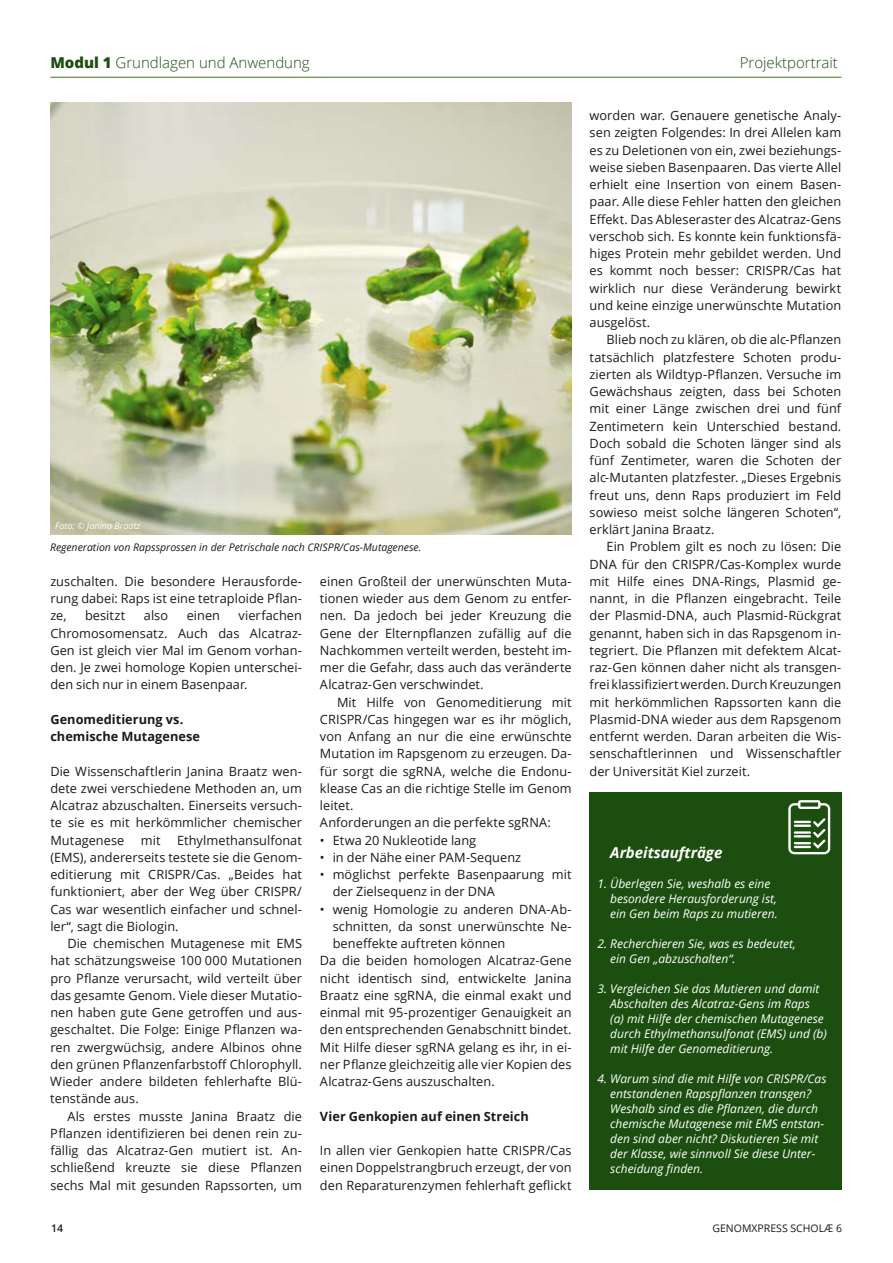
<style>
.page{position:relative;width:893px;height:1263px;background:#fff}
.page>*{position:absolute;margin:0;border:0;box-sizing:border-box;transform-origin:0 0}
.t1{font:300 15px "Open Sans";color:#1c4e0f}
.t2{font:italic 700 15px "Open Sans";color:#fff}
.t3{font:12.75px/17.2px "Open Sans";letter-spacing:.005em;color:#1a1a18;text-align:justify}
.t4{font:700 12.75px/17.2px "Open Sans";letter-spacing:.005em;color:#1a1a18}
.t5{font:italic 12px/15px "Open Sans";color:#fff}
.t6{font:italic 10.5px "Open Sans";color:#1a1a18}
.t7{font:10.5px "Open Sans";color:#1a1a18}
.t8{font:600 10.5px "Open Sans";color:#1a1a18}
.t9{font:italic 9px "Open Sans";color:#fff}
.s1{font-weight:800}
</style>
<div class="page">
<hr style="left:50px;top:77px;width:791px;height:1px;background:#457217">
<img style="left:50px;top:103px;width:522px;height:431px">
<div style="left:589px;top:793px;width:252px;height:397px;background:#1c4e0f"></div>
<svg style="left:788px;top:800px;width:42px;height:54px"></svg>
<p class="t1" style="left:50px;top:53px;width:261px"><span class="s1">Modul 1</span> Grundlagen und Anwendung</p>
<p class="t1" style="left:740px;top:53px;width:100px">Projektportrait</p>
<p class="t9" style="left:55px;top:519px;width:87px">Foto: © Janina Braatz</p>
<p class="t6" style="left:50px;top:540px;width:373px">Regeneration von Rapssprossen in der Petrischale nach CRISPR/Cas-Mutagenese.</p>
<p class="t3" style="left:50px;top:572px;width:253px">zuschalten. Die besondere Herausforde&shy;rung dabei: Raps ist eine tetraploide Pflan&shy;ze,</p>
<p class="t3" style="left:50px;top:607px;width:253px;text-indent:188px">vierfachen Chromosomensatz. Auch das Alcatraz-Gen ist gleich vier Mal im Genom vorhan&shy;den. Je zwei homologe Kopien unterschei&shy;den sich nur in einem Basenpaar.</p>
<p class="t4" style="left:50px;top:710px;width:151px">Genomeditierung vs. chemische Mutagenese</p>
<p class="t3" style="left:50px;top:762px;width:253px">Die Wissenschaftlerin Janina Braatz wen&shy;dete zwei verschiedene Methoden an, um Alcatraz abzuschalten. Einerseits versuch&shy;te sie es mit herkömmlicher chemischer Mutagenese</p>
<p class="t3" style="left:85px;top:607px;width:42px">besitzt</p>
<p class="t3" style="left:144px;top:607px;width:26px">also</p>
<p class="t3" style="left:187px;top:607px;width:35px">einen</p>
<p class="t3" style="left:50px;top:831px;width:253px;text-indent:127px">Ethylmethansulfonat (EMS), andererseits testete sie die Genom&shy;editierung mit CRISPR/Cas. „Beides hat funktioniert, aber der Weg über CRISPR/ Cas war wesentlich einfacher und schnel&shy;ler“, sagt die Biologin.</p>
<p class="t3" style="left:50px;top:934px;width:253px;text-indent:17px">Die chemischen Mutagenese mit EMS hat schätzungsweise 100 000 Mutationen pro Pflanze verursacht, wild verteilt über das gesamte Genom. Viele dieser Mutatio&shy;nen haben gute Gene getroffen und aus&shy;geschaltet. Die Folge: Einige Pflanzen wa&shy;ren zwergwüchsig, andere Albinos ohne den grünen Pflanzenfarbstoff Chlorophyll.<br>Wieder andere bildeten fehlerhafte Blü&shy;tenstände aus.</p>
<p class="t3" style="left:50px;top:1107px;width:253px;text-indent:17px">Als erstes musste Janina Braatz die Pflanzen identifizieren bei denen rein zu&shy;fällig das Alcatraz-Gen mutiert ist. An&shy;schließend kreuzte sie diese Pflanzen sechs Mal mit gesunden Rapssorten, um</p>
<p class="t3" style="left:141px;top:831px;width:21px">mit</p>
<p class="t3" style="left:320px;top:572px;width:253px">einen Großteil der unerwünschten Muta&shy;tionen wieder aus dem Genom zu entfer&shy;nen. Da jedoch bei jeder Kreuzung die Gene der Elternpflanzen zufällig auf die Nachkommen verteilt werden, besteht im&shy;mer die Gefahr, dass auch das veränderte Alcatraz-Gen verschwindet.</p>
<p class="t3" style="left:320px;top:693px;width:253px;text-align:left;text-indent:17px">Mit Hilfe von Genomeditierung mit CRISPR/Cas hingegen war es ihr möglich, von Anfang an nur die eine erwünschte Mutation im Rapsgenom zu erzeugen. Da&shy;für sorgt die sgRNA, welche die Endonu&shy;klease Cas an die richtige Stelle im Genom leitet.<br>Anforderungen an die perfekte sgRNA:</p>
<p class="t3" style="left:320px;top:831px;width:158px">• Etwa 20 Nukleotide lang</p>
<p class="t3" style="left:320px;top:848px;width:203px">• in der Nähe einer PAM-Sequenz</p>
<p class="t3" style="left:333px;top:865px;width:240px;text-indent:-13px">• möglichst perfekte Basenpaarung mit der Zielsequenz in der DNA</p>
<p class="t3" style="left:320px;top:900px;width:253px">• wenig Homologie zu anderen DNA-Ab-</p>
<p class="t3" style="left:333px;top:917px;width:240px">schnitten, da sonst unerwünschte Ne-</p>
<p class="t3" style="left:333px;top:934px;width:174px">beneffekte auftreten können</p>
<p class="t3" style="left:320px;top:952px;width:253px">Da die beiden homologen Alcatraz-Gene</p>
<p class="t3" style="left:320px;top:969px;width:253px">nicht identisch sind, entwickelte Janina</p>
<p class="t3" style="left:320px;top:986px;width:253px">Braatz eine sgRNA, die einmal exakt und</p>
<p class="t3" style="left:320px;top:1003px;width:253px">einmal mit 95-prozentiger Genauigkeit an</p>
<p class="t3" style="left:320px;top:1021px;width:253px">den entsprechenden Genabschnitt bindet.</p>
<p class="t3" style="left:320px;top:1038px;width:253px">Mit Hilfe dieser sgRNA gelang es ihr, in ei-</p>
<p class="t3" style="left:320px;top:1055px;width:253px">ner Pflanze gleichzeitig alle vier Kopien des</p>
<p class="t3" style="left:320px;top:1072px;width:176px">Alcatraz-Gens auszuschalten.</p>
<p class="t4" style="left:320px;top:1107px;width:210px">Vier Genkopien auf einen Streich</p>
<p class="t3" style="left:320px;top:1141px;width:253px">In allen vier Genkopien hatte CRISPR/Cas einen Doppelstrangbruch erzeugt, der von den Reparaturenzymen fehlerhaft geflickt</p>
<p class="t3" style="left:590px;top:107px;width:253px">worden war. Genauere genetische Analy&shy;sen zeigten Folgendes: In drei Allelen kam es zu Deletionen von ein, zwei beziehungs&shy;weise sieben Basenpaaren. Das vierte Allel erhielt eine Insertion von einem Basen&shy;paar. Alle diese Fehler hatten den gleichen Effekt. Das Ableseraster des Alcatraz-Gens verschob sich. Es konnte kein funktionsfä&shy;higes Protein mehr gebildet werden. Und es kommt noch besser: CRISPR/Cas hat wirklich nur diese Veränderung bewirkt und keine einzige unerwünschte Mutation ausgelöst.</p>
<p class="t3" style="left:590px;top:331px;width:253px;text-indent:17px">Blieb noch zu klären, ob die alc-Pflanzen tatsächlich platzfestere Schoten produ&shy;zierten als Wildtyp-Pflanzen. Versuche im Gewächshaus zeigten, dass bei Schoten mit einer Länge zwischen drei und fünf Zentimetern kein Unterschied bestand.<br>Doch sobald die Schoten länger sind als fünf Zentimeter, waren die Schoten der alc-Mutanten platzfester. „Dieses Ergebnis freut uns, denn Raps produziert im Feld sowieso meist solche längeren Schoten“, erklärt Janina Braatz.</p>
<p class="t3" style="left:590px;top:538px;width:253px;text-indent:17px">Ein Problem gilt es noch zu lösen: Die DNA für den CRISPR/Cas-Komplex wurde mit Hilfe eines DNA-Rings, Plasmid ge&shy;nannt, in die Pflanzen eingebracht. Teile der Plasmid-DNA, auch Plasmid-Rückgrat genannt, haben sich in das Rapsgenom in&shy;tegriert. Die Pflanzen mit defektem Alcat&shy;raz-Gen können daher nicht als transgen&shy;frei klassifiziertwerden.DurchKreuzungen mit herkömmlichen Rapssorten kann die Plasmid-DNA wieder aus dem Rapsgenom entfernt werden. Daran arbeiten die Wis&shy;senschaftlerinnen und Wissenschaftler der Universität Kiel zurzeit.</p>
<p class="t2" style="left:610px;top:842px;width:114px">Arbeitsaufträge</p>
<p class="t5" style="left:610px;top:876px;width:169px;text-indent:-13px">1. Überlegen Sie, weshalb es eine besondere Herausforderung ist, ein Gen beim Raps zu mutieren.</p>
<p class="t5" style="left:610px;top:936px;width:187px;text-indent:-13px">2. Recherchieren Sie, was es bedeutet, ein Gen „abzuschalten“.</p>
<p class="t5" style="left:610px;top:981px;width:218px;text-indent:-13px">3. Vergleichen Sie das Mutieren und damit Abschalten des Alcatraz-Gens im Raps<br>(a) mit Hilfe der chemischen Mutagenese durch Ethylmethansulfonat (EMS) und (b) mit Hilfe der Genomeditierung.</p>
<p class="t5" style="left:610px;top:1071px;width:218px;text-indent:-13px">4. Warum sind die mit Hilfe von CRISPR/Cas entstandenen Rapspflanzen transgen?<br>Weshalb sind es die Pflanzen, die durch chemische Mutagenese mit EMS entstan&shy;den sind aber nicht? Diskutieren Sie mit der Klasse, wie sinnvoll Sie diese Unter&shy;scheidung finden.</p>
<p class="t8" style="left:51px;top:1221px;width:13px">14</p>
<p class="t7" style="left:712px;top:1221px;width:131px">GENOMXPRESS SCHOLÆ 6</p>
</div>
